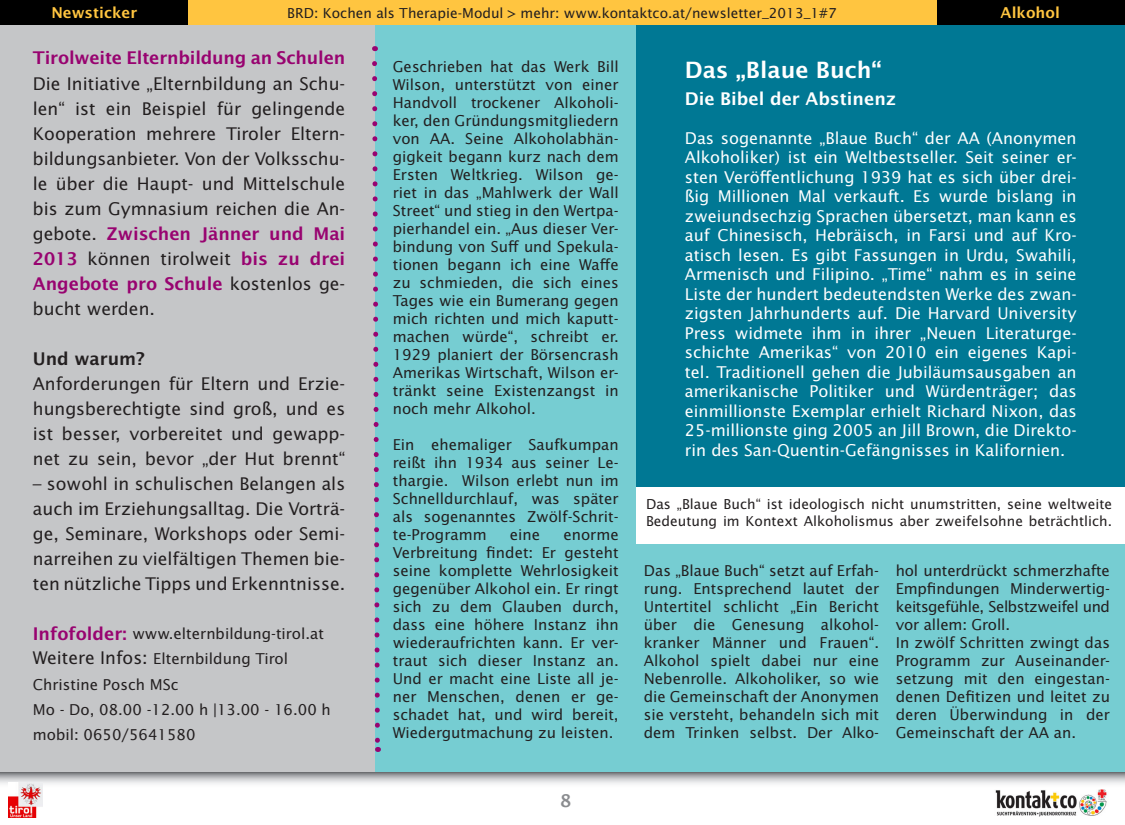
<style>
.page{position:relative;width:1125px;height:825px;background:#fff}
.page>*{position:absolute;margin:0;border:0;box-sizing:border-box;transform-origin:0 0}
.t1{font:600 22.5px "Lucida Sans";color:#fff}
.t2{font:17.5px/25px "Lucida Sans";color:#231f20;text-align:justify}
.t3{font:600 17.5px "Lucida Sans";letter-spacing:-.01em;color:#980370}
.t4{font:600 17.5px "Lucida Sans";color:#fff}
.t5{font:600 17.5px "Lucida Sans";color:#231f20}
.t6{font:600 17.5px "Lucida Sans";color:#8a8c8f}
.t7{font:16.25px/19.5px "Lucida Sans";color:#fff;text-align:justify}
.t8{font:15px/18px "Lucida Sans";color:#231f20;text-align:justify}
.t9{font:600 15px "Lucida Sans";color:#ffc540}
.t10{font:13.75px/16.5px "Lucida Sans";color:#231f20}
.s1{font-weight:600;color:#980370}
.s2{font-weight:600;font-size:17.5px;color:#980370}
.s3{font-size:17.5px}
</style>
<div class="page">
<div style="left:375px;top:25px;width:750px;height:747px;background:#76cdd2"></div>
<div style="left:0;top:25px;width:375px;height:747px;background:#c5c6c8"></div>
<img style="left:995px;top:789px;width:112px;height:28px">
<svg style="left:0;top:772px;width:1125px;height:17px"></svg>
<div style="left:0;top:0;width:1125px;height:25px;background:#ffc540"></div>
<div style="left:0;top:0;width:188px;height:25px;background:#000"></div>
<div style="left:938px;top:0;width:187px;height:25px;background:#000"></div>
<img style="left:9px;top:783px;width:33px;height:35px">
<div style="left:637px;top:25px;width:488px;height:462px;background:#007894"></div>
<div style="left:637px;top:487px;width:488px;height:57px;background:#fff"></div>
<svg style="left:372px;top:61px;width:9px;height:691px"></svg>
<p class="t9" style="left:51px;top:4px;width:87px">Newsticker</p>
<p class="t10" style="left:287px;top:4px;width:551px">BRD: Kochen als Therapie-Modul &gt; mehr: www.kontaktco.at/newsletter_2013_1#7</p>
<p class="t9" style="left:1001px;top:3px;width:61px">Alkohol</p>
<p class="t3" style="left:33px;top:48px;width:314px">Tirolweite Elternbildung an Schulen</p>
<p class="t2" style="left:33px;top:70px;width:314px">Die Initiative „Elternbildung an Schu&shy;len“ ist ein Beispiel für gelingende Kooperation mehrere Tiroler Eltern&shy;bildungsanbieter. Von der Volksschu&shy;le über die Haupt- und Mittelschule bis zum Gymnasium reichen die An&shy;gebote. <span class="s1">Zwischen Jänner und Mai 2013</span> können tirolweit <span class="s1">bis zu drei Angebote pro Schule</span> kostenlos ge&shy;bucht werden.</p>
<p class="t5" style="left:33px;top:348px;width:114px">Und warum?</p>
<p class="t2" style="left:33px;top:370px;width:314px">Anforderungen für Eltern und Erzie&shy;hungsberechtigte sind groß, und es ist besser, vorbereitet und gewapp&shy;net zu sein, bevor „der Hut brennt“</p>
<p class="t2" style="left:33px;top:470px;width:314px">– sowohl in schulischen Belangen als auch im Erziehungsalltag. Die Vorträ&shy;ge, Seminare, Workshops oder Semi&shy;narreihen zu vielfältigen Themen bie&shy;ten nützliche Tipps und Erkenntnisse.</p>
<p class="t8" style="left:33px;top:621px;width:300px;line-height:25px;text-align:left"><span class="s2">Infofolder:</span> www.elternbildung-tirol.at<br><span class="s3">Weitere Infos:</span> Elternbildung Tirol<br>Christine Posch MSc<br>Mo - Do, 08.00 -12.00 h |13.00 - 16.00 h mobil: 0650/5641580</p>
<p class="t8" style="left:393px;top:57px;width:227px">Geschrieben hat das Werk Bill Wilson, unterstützt von einer Handvoll trockener Alkoholi&shy;ker, den Gründungsmitgliedern von AA. Seine Alkoholabhän&shy;gigkeit begann kurz nach dem Ersten Weltkrieg. Wilson ge&shy;riet in das „Mahlwerk der Wall Street“ und stieg in den Wertpa&shy;pierhandel ein. „Aus dieser Ver&shy;bindung von Suff und Spekula&shy;tionen begann ich eine Waffe zu schmieden, die sich eines Tages wie ein Bumerang gegen mich richten und mich kaputt&shy;machen würde“, schreibt er.<br>1929 planiert der Börsencrash Amerikas Wirtschaft, Wilson er&shy;tränkt seine Existenzangst in noch mehr Alkohol.</p>
<p class="t8" style="left:393px;top:435px;width:227px">Ein ehemaliger Saufkumpan reißt ihn 1934 aus seiner Le&shy;thargie. Wilson erlebt nun im Schnelldurchlauf, was später als sogenanntes Zwölf-Schrit&shy;te-Programm</p>
<h1 class="t1" style="left:685px;top:56px;width:198px">Das „Blaue Buch“</h1>
<p class="t4" style="left:685px;top:88px;width:213px">Die Bibel der Abstinenz</p>
<p class="t7" style="left:685px;top:128px;width:393px">Das sogenannte „Blaue Buch“ der AA (Anonymen Alkoholiker) ist ein Weltbestseller. Seit seiner er&shy;sten Veröffentlichung 1939 hat es sich über drei&shy;ßig Millionen Mal verkauft. Es wurde bislang in zweiundsechzig Sprachen übersetzt, man kann es auf Chinesisch, Hebräisch, in Farsi und auf Kro&shy;atisch lesen. Es gibt Fassungen in Urdu, Swahili, Armenisch und Filipino. „Time“ nahm es in seine Liste der hundert bedeutendsten Werke des zwan&shy;zigsten Jahrhunderts auf. Die Harvard University Press widmete ihm in ihrer „Neuen Literaturge&shy;schichte Amerikas“ von 2010 ein eigenes Kapi&shy;tel. Traditionell gehen die Jubiläumsausgaben an amerikanische Politiker und Würdenträger; das einmillionste Exemplar erhielt Richard Nixon, das 25-millionste ging 2005 an Jill Brown, die Direkto&shy;rin des San-Quentin-Gefängnisses in Kalifornien.</p>
<p class="t10" style="left:646px;top:496px;width:468px">Das „Blaue Buch“ ist ideologisch nicht unumstritten, seine weltweite<br>Bedeutung im Kontext Alkoholismus aber zweifelsohne beträchtlich.</p>
<p class="t8" style="left:510px;top:525px;width:32px">eine</p>
<p class="t8" style="left:393px;top:525px;width:227px;text-indent:171px">enorme Verbreitung findet: Er gesteht seine komplette Wehrlosigkeit gegenüber Alkohol ein. Er ringt sich zu dem Glauben durch, dass eine höhere Instanz ihn wiederaufrichten kann. Er ver&shy;traut sich dieser Instanz an.<br>Und er macht eine Liste all je&shy;ner Menschen, denen er ge&shy;schadet hat, und wird bereit, Wiedergutmachung zu leisten.</p>
<p class="t8" style="left:644px;top:561px;width:237px">Das „Blaue Buch“ setzt auf Erfah&shy;rung. Entsprechend lautet der Untertitel schlicht „Ein Bericht über die Genesung alkohol&shy;kranker Männer und Frauen“.<br>Alkohol spielt dabei nur eine Nebenrolle. Alkoholiker, so wie die Gemeinschaft der Anonymen sie versteht, behandeln sich mit dem Trinken selbst. Der Alko-</p>
<p class="t8" style="left:896px;top:561px;width:216px;text-align:left">hol unterdrückt schmerzhafte<br>Empfindungen Minderwertig&shy;keitsgefühle, Selbstzweifel und vor allem: Groll.<br>In zwölf Schritten zwingt das<br>Programm zur Auseinander&shy;setzung mit den eingestan&shy;denen Defitizen und leitet zu deren Überwindung in der<br>Gemeinschaft der AA an.</p>
<p class="t6" style="left:560px;top:790px;width:13px">8</p>
</div>
